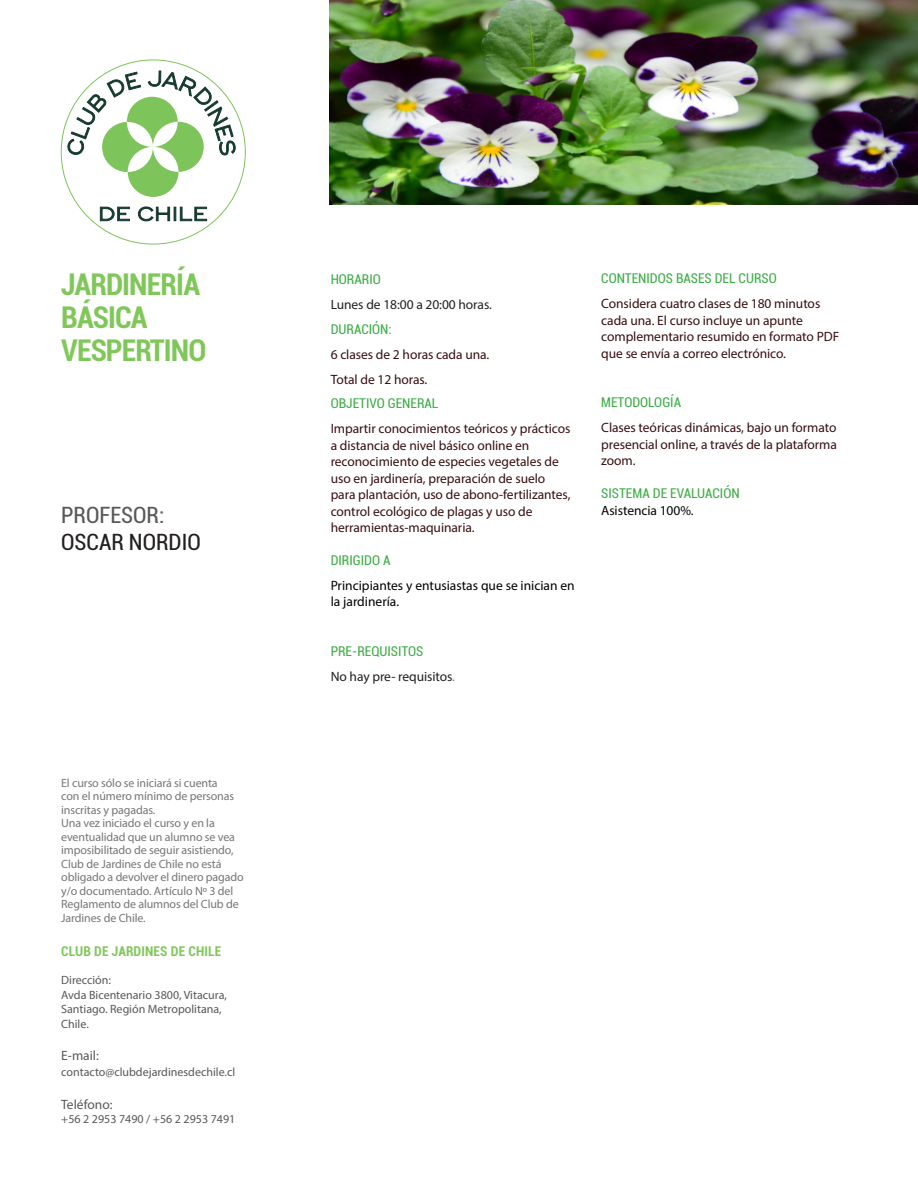
<style>
.page{position:relative;width:918px;height:1188px;background:#fff}
.page>*{position:absolute;margin:0;border:0;box-sizing:border-box;transform-origin:0 0}
.t1{font:700 condensed 30px "Roboto";letter-spacing:-.03em;color:#80c759}
.t2{font:condensed 22.5px/27px "Roboto";color:#231f20}
.t3{font:13.5px/16.5px "Myriad Pro";letter-spacing:-.005em;color:#380f10}
.t4{font:condensed 13.5px "Roboto";color:#40ae49}
.t5{font:13.5px/16.5px "Myriad Pro";color:#000}
.t6{font:13.5px "Myriad Pro";letter-spacing:-.005em;color:#231f20}
.t7{font:700 condensed 13.5px "Roboto";letter-spacing:.01em;color:#80c759}
.t8{font:13.5px "Myriad Pro";color:#57585a}
.t9{font:13.5px "Myriad Pro";letter-spacing:-.005em;color:#040503}
.t10{font:12px/13.5px "Myriad Pro";letter-spacing:-.01em;color:#757679}
.t11{font:12px/14.4px "Myriad Pro";color:#57585a}
.s1{color:#57585a}
.s2{color:#40ae49}
</style>
<div class="page">
<img style="left:329px;top:0;width:589px;height:204px">
<svg style="left:67px;top:71px;width:169px;height:126px"></svg>
<svg style="left:100px;top:207px;width:30px;height:14px"></svg>
<svg style="left:138px;top:207px;width:69px;height:14px"></svg>
<p class="t1" style="left:61px;top:264px;width:140px">JARDINERÍA</p>
<p class="t1" style="left:61px;top:297px;width:88px">BÁSICA</p>
<p class="t1" style="left:61px;top:330px;width:147px">VESPERTINO</p>
<p class="t2" style="left:61px;top:500px;width:141px"><span class="s1">PROFESOR:<br></span>OSCAR NORDIO</p>
<p class="t10" style="left:61px;top:776px;width:175px">El curso sólo se iniciará si cuenta con el número mínimo de personas inscritas y pagadas.</p>
<p class="t10" style="left:61px;top:816px;width:184px">Una vez iniciado el curso y en la eventualidad que un alumno se vea imposibilitado de seguir asistiendo,<br>Club de Jardines de Chile no está obligado a devolver el dinero pagado y/o documentado. Artículo Nº 3 del<br>Reglamento de alumnos del Club de<br>Jardines de Chile.</p>
<p class="t7" style="left:61px;top:941px;width:162px">CLUB DE JARDINES DE CHILE</p>
<p class="t11" style="left:61px;top:973px;width:167px">Dirección:<br>Avda Bicentenario 3800, Vitacura,<br>Santiago. Región Metropolitana,<br>Chile.</p>
<p class="t8" style="left:61px;top:1047px;width:39px">E-mail:</p>
<p class="t11" style="left:61px;top:1065px;width:176px">contacto@clubdejardinesdechile.cl</p>
<p class="t8" style="left:61px;top:1096px;width:53px">Teléfono:</p>
<p class="t11" style="left:61px;top:1112px;width:176px">+56 2 2953 7490 / +56 2 2953 7491</p>
<p class="t4" style="left:331px;top:270px;width:52px">HORARIO</p>
<p class="t6" style="left:331px;top:296px;width:163px">Lunes de 18:00 a 20:00 horas.</p>
<p class="t4" style="left:331px;top:320px;width:63px">DURACIÓN:</p>
<p class="t3" style="left:331px;top:346px;width:160px">6 clases de 2 horas cada una.</p>
<p class="t3" style="left:331px;top:371px;width:98px">Total de 12 horas.</p>
<p class="t4" style="left:331px;top:394px;width:109px">OBJETIVO GENERAL</p>
<p class="t3" style="left:331px;top:420px;width:241px">Impartir conocimientos teóricos y prácticos a distancia de nivel básico online en reconocimiento de especies vegetales de uso en jardinería, preparación de suelo para plantación, uso de abono-fertilizantes, control ecológico de plagas y uso de herramientas-maquinaria.</p>
<p class="t4" style="left:331px;top:551px;width:61px">DIRIGIDO A</p>
<p class="t5" style="left:331px;top:577px;width:246px">Principiantes y entusiastas que se inician en la jardinería.</p>
<p class="t4" style="left:331px;top:642px;width:94px">PRE-REQUISITOS</p>
<p class="t6" style="left:331px;top:669px;width:126px">No hay pre- requisitos<span class="s2">.</span></p>
<p class="t4" style="left:601px;top:269px;width:177px">CONTENIDOS BASES DEL CURSO</p>
<p class="t3" style="left:601px;top:295px;width:240px">Considera cuatro clases de 180 minutos cada una. El curso incluye un apunte complementario resumido en formato PDF que se envía a correo electrónico.</p>
<p class="t4" style="left:601px;top:393px;width:81px">METODOLOGÍA</p>
<p class="t3" style="left:601px;top:419px;width:237px;text-align:justify">Clases teóricas dinámicas, bajo un formato presencial online, a través de la plataforma zoom.</p>
<p class="t4" style="left:601px;top:484px;width:140px">SISTEMA DE EVALUACIÓN</p>
<p class="t9" style="left:601px;top:502px;width:94px">Asistencia 100%.</p>
</div>
